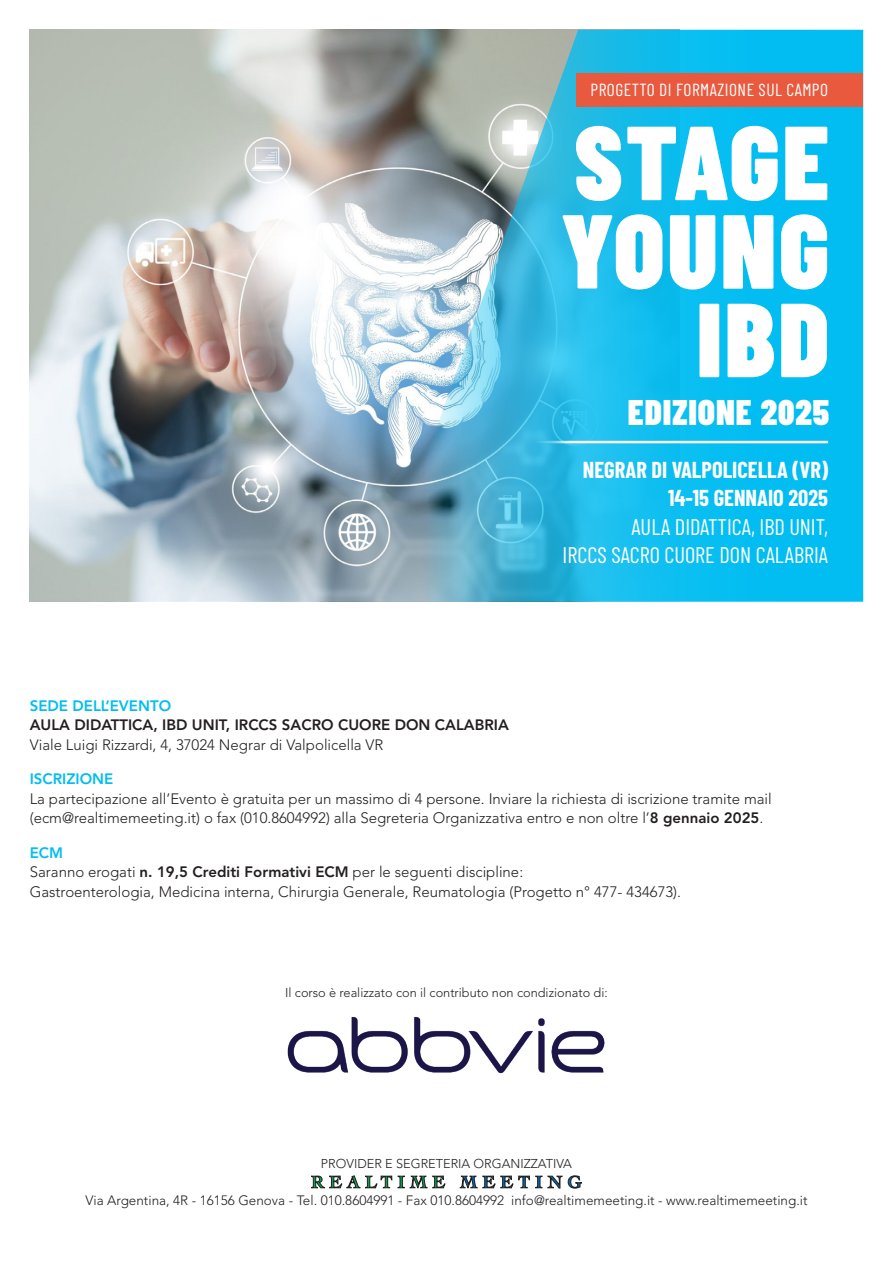
<style>
.page{position:relative;width:893px;height:1263px;background:#fff}
.page>*{position:absolute;margin:0;border:0;box-sizing:border-box;transform-origin:0 0}
.t1{font:900 105px/88.5px "Barlow Condensed";letter-spacing:.025em;color:#fff;text-align:right}
.t2{font:900 35.55px "Barlow Condensed";letter-spacing:.025em;color:#fff}
.t3{font:22.5px "Barlow Condensed";color:#fff}
.t4{font:700 22.5px "Barlow Condensed";color:#fff}
.t5{font:17.55px "Barlow Condensed";letter-spacing:.025em;color:#fff}
.t6{font:300 15px/19.5px "Avenir LT Std";color:#231f20}
.t7{font:800 15px "Avenir LT Std";color:#231f20}
.t8{font:800 15px "Avenir LT Std";color:#01bdf2}
.t9{font:300 13.5px "Avenir LT Std";color:#231f20}
.t10{font:300 12.75px "Avenir LT Std";color:#231f20}
.s1{font-weight:800}
</style>
<div class="page">
<img style="left:30px;top:30px;width:345px;height:572px">
<img style="left:375px;top:30px;width:488px;height:572px">
<hr style="left:528px;top:441px;width:300px;height:2px;background:#fff">
<div style="left:576px;top:73px;width:287px;height:34px;background:#e9593e"></div>
<svg style="left:311px;top:1175px;width:135px;height:13px"></svg>
<svg style="left:459px;top:1175px;width:123px;height:13px"></svg>
<img style="left:287px;top:1017px;width:318px;height:57px">
<p class="t5" style="left:590px;top:77px;width:239px">PROGETTO DI FORMAZIONE SUL CAMPO</p>
<p class="t1" style="left:561px;top:114px;width:270px">STAGE<br>YOUNG<br>IBD</p>
<p class="t2" style="left:628px;top:387px;width:203px">EDIZIONE 2025</p>
<p class="t4" style="left:583px;top:454px;width:247px">NEGRAR DI VALPOLICELLA (VR)</p>
<p class="t4" style="left:668px;top:482px;width:161px">14-15 GENNAIO 2025</p>
<p class="t3" style="left:631px;top:511px;width:198px">AULA DIDATTICA, IBD UNIT,</p>
<p class="t3" style="left:563px;top:539px;width:267px">IRCCS SACRO CUORE DON CALABRIA</p>
<p class="t8" style="left:30px;top:697px;width:143px">SEDE DELL’EVENTO</p>
<p class="t7" style="left:30px;top:716px;width:481px">AULA DIDATTICA, IBD UNIT, IRCCS SACRO CUORE DON CALABRIA</p>
<p class="t6" style="left:30px;top:735px;width:355px">Viale Luigi Rizzardi, 4, 37024 Negrar di Valpolicella VR</p>
<p class="t8" style="left:30px;top:770px;width:85px">ISCRIZIONE</p>
<p class="t6" style="left:30px;top:789px;width:743px">La partecipazione all’Evento è gratuita per un massimo di 4 persone. Inviare la richiesta di iscrizione tramite mail (ecm@realtimemeeting.it) o fax (010.8604992) alla Segreteria Organizzativa entro e non oltre l’<span class="s1">8 gennaio 2025</span>.</p>
<p class="t8" style="left:30px;top:844px;width:35px">ECM</p>
<p class="t6" style="left:30px;top:862px;width:653px">Saranno erogati <span class="s1">n. 19,5 Crediti Formativi ECM</span> per le seguenti discipline:<br>Gastroenterologia, Medicina interna, Chirurgia Generale, Reumatologia (Progetto n° 477- 434673).</p>
<p class="t10" style="left:285px;top:985px;width:324px">Il corso è realizzato con il contributo non condizionato di:</p>
<p class="t10" style="left:321px;top:1156px;width:252px">PROVIDER E SEGRETERIA ORGANIZZATIVA</p>
<p class="t9" style="left:85px;top:1192px;width:724px">Via Argentina, 4R - 16156 Genova - Tel. 010.8604991 - Fax 010.8604992 info@realtimemeeting.it - www.realtimemeeting.it</p>
</div>
